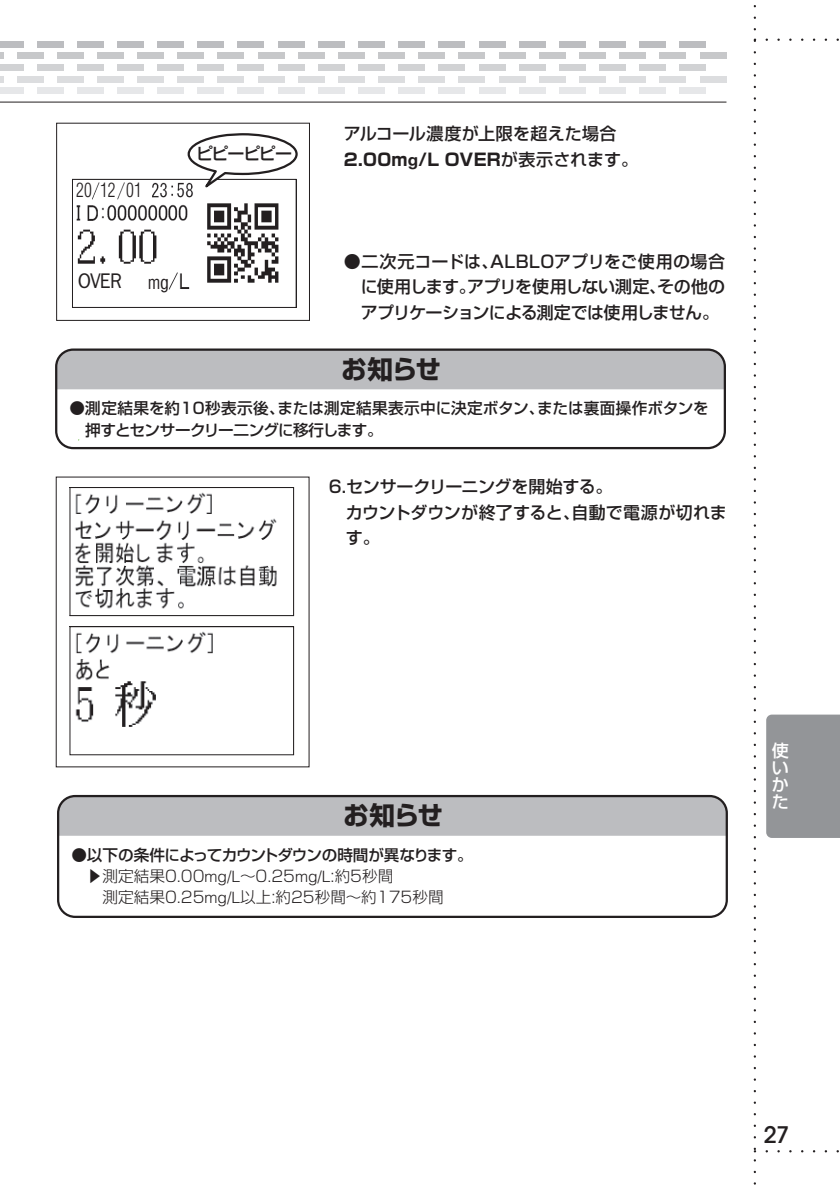
<style>
.page{position:relative;width:840px;height:1191px;background:#fff}
.page>*{position:absolute;margin:0;border:0;box-sizing:border-box;transform-origin:0 0}
.t1{font:700 25.6px "Shin Go Pro";letter-spacing:-.045em;color:#231f20}
.t2{font:500 22.6px "ITC Avant Garde Std";color:#231f20}
.t3{font:300 condensed 19.4px "Helvetica LT Std";color:#231f20;scale:.9 1}
.t4{font:19.2px "Geneva";color:#231f20}
.t5{font:500 17px/25.6px "Shin Go Pro";letter-spacing:-.025em;color:#231f20;text-align:justify}
.t6{font:500 17px/25.6px "Shin Go Pro";letter-spacing:.015em;color:#231f20}
.t7{font:500 17px/17px "Shin Go Pro";color:#fff;text-align:justify}
.t8{font:300 15.6px/21.2px "Shin Go Pro";color:#231f20}
.t9{font:500 15.6px/21.2px "Shin Go Pro";color:#231f20}
.s1{font-family:"ITC Franklin Gothic Std";font-size:21.2px}
.s2{font-family:"Helvetica LT Std";font-stretch:condensed;font-size:18px}
.s3{font-weight:700}
.s4{font-family:"Helvetica Neue LT Std";font-weight:700}
.s5{font-weight:500}
.s6{font-family:"Helvetica LT Std"}
</style>
<div class="page">
<svg style="left:753px;top:5px;width:86px;height:1180px"></svg>
<hr style="left:0;top:102px;width:726px;height:1px;background:#231f20">
<div style="left:77px;top:41px;width:27px;height:6px;background:#bcbdc0"></div>
<div style="left:117px;top:41px;width:27px;height:6px;background:#bcbdc0"></div>
<div style="left:157px;top:41px;width:27px;height:6px;background:#bcbdc0"></div>
<div style="left:197px;top:41px;width:27px;height:6px;background:#bcbdc0"></div>
<div style="left:237px;top:41px;width:27px;height:6px;background:#bcbdc0"></div>
<div style="left:277px;top:41px;width:27px;height:6px;background:#bcbdc0"></div>
<div style="left:318px;top:41px;width:26px;height:6px;background:#bcbdc0"></div>
<div style="left:358px;top:41px;width:26px;height:6px;background:#bcbdc0"></div>
<div style="left:398px;top:41px;width:27px;height:6px;background:#bcbdc0"></div>
<div style="left:438px;top:41px;width:27px;height:6px;background:#bcbdc0"></div>
<div style="left:478px;top:41px;width:27px;height:6px;background:#bcbdc0"></div>
<div style="left:518px;top:41px;width:27px;height:6px;background:#bcbdc0"></div>
<div style="left:558px;top:41px;width:27px;height:6px;background:#bcbdc0"></div>
<div style="left:599px;top:41px;width:26px;height:6px;background:#bcbdc0"></div>
<div style="left:639px;top:41px;width:26px;height:6px;background:#bcbdc0"></div>
<div style="left:679px;top:41px;width:27px;height:6px;background:#bcbdc0"></div>
<div style="left:117px;top:64px;width:27px;height:7px;background:#d1d2d4"></div>
<div style="left:157px;top:64px;width:27px;height:7px;background:#d1d2d4"></div>
<div style="left:197px;top:64px;width:27px;height:7px;background:#d1d2d4"></div>
<div style="left:237px;top:64px;width:27px;height:7px;background:#d1d2d4"></div>
<div style="left:277px;top:64px;width:27px;height:7px;background:#d1d2d4"></div>
<div style="left:318px;top:64px;width:26px;height:7px;background:#d1d2d4"></div>
<div style="left:358px;top:64px;width:26px;height:7px;background:#d1d2d4"></div>
<div style="left:398px;top:64px;width:27px;height:7px;background:#d1d2d4"></div>
<div style="left:438px;top:64px;width:27px;height:7px;background:#d1d2d4"></div>
<div style="left:478px;top:64px;width:27px;height:7px;background:#d1d2d4"></div>
<div style="left:518px;top:64px;width:27px;height:7px;background:#d1d2d4"></div>
<div style="left:558px;top:64px;width:27px;height:7px;background:#d1d2d4"></div>
<div style="left:599px;top:64px;width:26px;height:7px;background:#d1d2d4"></div>
<div style="left:639px;top:64px;width:26px;height:7px;background:#d1d2d4"></div>
<div style="left:679px;top:64px;width:27px;height:7px;background:#d1d2d4"></div>
<div style="left:97px;top:52px;width:27px;height:7px;background:#c7c8ca"></div>
<div style="left:137px;top:52px;width:27px;height:7px;background:#c7c8ca"></div>
<div style="left:177px;top:52px;width:27px;height:7px;background:#c7c8ca"></div>
<div style="left:217px;top:52px;width:27px;height:7px;background:#c7c8ca"></div>
<div style="left:257px;top:52px;width:27px;height:7px;background:#c7c8ca"></div>
<div style="left:298px;top:52px;width:26px;height:7px;background:#c7c8ca"></div>
<div style="left:338px;top:52px;width:26px;height:7px;background:#c7c8ca"></div>
<div style="left:378px;top:52px;width:27px;height:7px;background:#c7c8ca"></div>
<div style="left:418px;top:52px;width:27px;height:7px;background:#c7c8ca"></div>
<div style="left:458px;top:52px;width:27px;height:7px;background:#c7c8ca"></div>
<div style="left:498px;top:52px;width:27px;height:7px;background:#c7c8ca"></div>
<div style="left:538px;top:52px;width:27px;height:7px;background:#c7c8ca"></div>
<div style="left:578px;top:52px;width:27px;height:7px;background:#c7c8ca"></div>
<div style="left:619px;top:52px;width:26px;height:7px;background:#c7c8ca"></div>
<div style="left:659px;top:52px;width:27px;height:7px;background:#c7c8ca"></div>
<div style="left:699px;top:52px;width:27px;height:7px;background:#c7c8ca"></div>
<div style="left:117px;top:88px;width:27px;height:6px;background:#e6e7e9"></div>
<div style="left:157px;top:88px;width:27px;height:6px;background:#e6e7e9"></div>
<div style="left:197px;top:88px;width:27px;height:6px;background:#e6e7e9"></div>
<div style="left:237px;top:88px;width:27px;height:6px;background:#e6e7e9"></div>
<div style="left:277px;top:88px;width:27px;height:6px;background:#e6e7e9"></div>
<div style="left:318px;top:88px;width:26px;height:6px;background:#e6e7e9"></div>
<div style="left:358px;top:88px;width:26px;height:6px;background:#e6e7e9"></div>
<div style="left:398px;top:88px;width:27px;height:6px;background:#e6e7e9"></div>
<div style="left:438px;top:88px;width:27px;height:6px;background:#e6e7e9"></div>
<div style="left:478px;top:88px;width:27px;height:6px;background:#e6e7e9"></div>
<div style="left:518px;top:88px;width:27px;height:6px;background:#e6e7e9"></div>
<div style="left:558px;top:88px;width:27px;height:6px;background:#e6e7e9"></div>
<div style="left:599px;top:88px;width:26px;height:6px;background:#e6e7e9"></div>
<div style="left:639px;top:88px;width:26px;height:6px;background:#e6e7e9"></div>
<div style="left:679px;top:88px;width:27px;height:6px;background:#e6e7e9"></div>
<div style="left:97px;top:76px;width:27px;height:7px;background:#dcdddf"></div>
<div style="left:137px;top:76px;width:27px;height:7px;background:#dcdddf"></div>
<div style="left:177px;top:76px;width:27px;height:7px;background:#dcdddf"></div>
<div style="left:217px;top:76px;width:27px;height:7px;background:#dcdddf"></div>
<div style="left:257px;top:76px;width:27px;height:7px;background:#dcdddf"></div>
<div style="left:298px;top:76px;width:26px;height:7px;background:#dcdddf"></div>
<div style="left:338px;top:76px;width:26px;height:7px;background:#dcdddf"></div>
<div style="left:378px;top:76px;width:27px;height:7px;background:#dcdddf"></div>
<div style="left:418px;top:76px;width:27px;height:7px;background:#dcdddf"></div>
<div style="left:458px;top:76px;width:27px;height:7px;background:#dcdddf"></div>
<div style="left:498px;top:76px;width:27px;height:7px;background:#dcdddf"></div>
<div style="left:538px;top:76px;width:27px;height:7px;background:#dcdddf"></div>
<div style="left:578px;top:76px;width:27px;height:7px;background:#dcdddf"></div>
<div style="left:619px;top:76px;width:26px;height:7px;background:#dcdddf"></div>
<div style="left:659px;top:76px;width:27px;height:7px;background:#dcdddf"></div>
<div style="left:699px;top:76px;width:27px;height:7px;background:#dcdddf"></div>
<div style="left:0;top:41px;width:23px;height:6px;background:#bcbdc0"></div>
<div style="left:37px;top:41px;width:26px;height:6px;background:#bcbdc0"></div>
<div style="left:0;top:64px;width:23px;height:7px;background:#d1d2d4"></div>
<div style="left:37px;top:64px;width:26px;height:7px;background:#d1d2d4"></div>
<div style="left:77px;top:64px;width:27px;height:7px;background:#d1d2d4"></div>
<svg style="left:0;top:52px;width:3px;height:7px"></svg>
<div style="left:17px;top:52px;width:26px;height:7px;background:#c7c8ca"></div>
<div style="left:57px;top:52px;width:27px;height:7px;background:#c7c8ca"></div>
<div style="left:0;top:88px;width:23px;height:6px;background:#e6e7e9"></div>
<div style="left:37px;top:88px;width:26px;height:6px;background:#e6e7e9"></div>
<div style="left:77px;top:88px;width:27px;height:6px;background:#e6e7e9"></div>
<svg style="left:0;top:76px;width:3px;height:7px"></svg>
<div style="left:17px;top:76px;width:26px;height:7px;background:#dcdddf"></div>
<div style="left:57px;top:76px;width:27px;height:7px;background:#dcdddf"></div>
<div style="left:60px;top:796px;width:666px;height:39px;background:#bcbdc0"></div>
<div style="left:57px;top:795px;width:670px;height:123px;border:2px solid #231f20;border-radius:17px"></div>
<img style="left:75px;top:492px;width:202px;height:117px">
<div style="left:70px;top:487px;width:224px;height:129px;border:1px solid #231f20"></div>
<img style="left:75px;top:631px;width:138px;height:96px">
<div style="left:70px;top:626px;width:224px;height:129px;border:1px solid #231f20"></div>
<img style="left:76px;top:182px;width:203px;height:107px">
<div style="left:72px;top:179px;width:224px;height:129px;border:1px solid #231f20"></div>
<svg style="left:76px;top:182px;width:68px;height:19px"></svg>
<svg style="left:147px;top:274px;width:25px;height:16px"></svg>
<div style="left:76px;top:271px;width:54px;height:20px;background:#fff"></div>
<div style="left:58px;top:351px;width:666px;height:38px;background:#bcbdc0"></div>
<div style="left:55px;top:348px;width:670px;height:101px;border:2px solid #231f20;border-radius:17px"></div>
<div style="left:56px;top:123px;width:253px;height:198px;border:1px solid #231f20"></div>
<svg style="left:186px;top:133px;width:112px;height:62px"></svg>
<p class="t3" style="left:76px;top:178px;width:74px">20 12 01</p>
<p class="t4" style="left:77px;top:270px;width:93px">OV<span class="s1">ER</span>ER <span class="s2">mg</span></p>
<p class="t5" style="left:196px;top:138px;width:97px">ピピーピピー</p>
<p class="t6" style="left:343px;top:119px;width:295px">アルコール濃度が上限を超えた場合<br><span class="s3">2.00m</span><span class="s4">g</span><span class="s3">/L OVER</span>が表示されます。</p>
<p class="t5" style="left:360px;top:246px;width:365px;text-indent:-17px">●二次元コードは、ALBLOアプリをご使用の場合に使用します。アプリを使用しない測定、その他のアプリケーションによる測定では使用しません。</p>
<h1 class="t1" style="left:341px;top:349px;width:101px">お知らせ</h1>
<p class="t9" style="left:85px;top:396px;width:624px;text-indent:-16px">●測定結果を約10秒表示後、または測定結果表示中に決定ボタン、または裏面操作ボタンを押すとセンサークリー二ングに移行します。</p>
<p class="t5" style="left:345px;top:472px;width:382px;text-align:left;text-indent:-17px">6.センサークリーニングを開始する。<br>カウントダウンが終了すると、自動で電源が切れます。</p>
<h1 class="t1" style="left:343px;top:795px;width:101px">お知らせ</h1>
<p class="t8" style="left:87px;top:842px;width:387px;text-indent:-16px"><span class="s5">●以下の条件によってカウントダウンの時間が異なります。</span>▶測定結果0.00<span class="s6">mg/L</span>～0.25<span class="s6">mg/L</span>:約5秒間<br>　測定結果0.25<span class="s6">mg/L</span>以上:約25秒間～約175秒間</p>
<p class="t7" style="left:771px;top:740px;width:18px">使いかた</p>
<h2 class="t2" style="left:763px;top:1120px;width:28px">27</h2>
</div>
